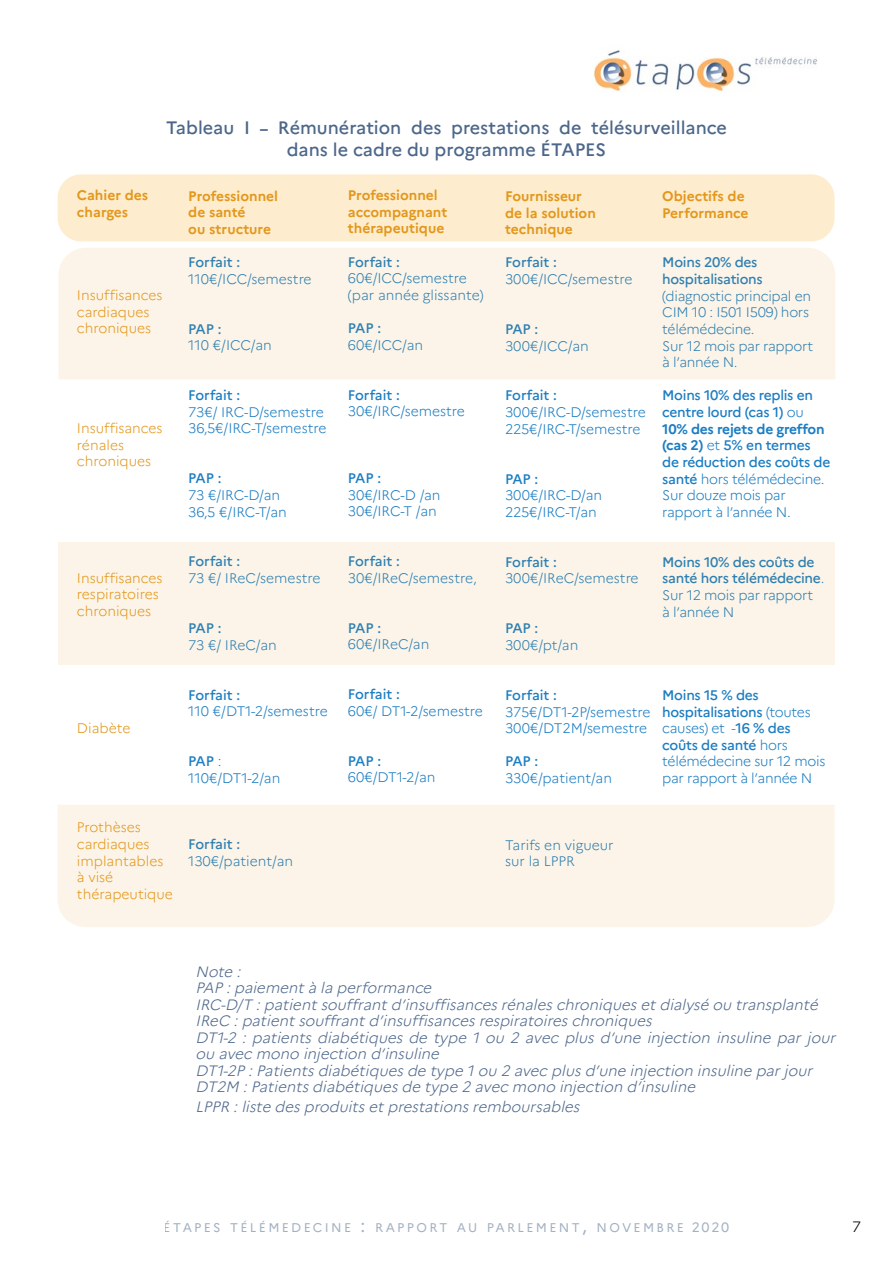
<style>
.page{position:relative;width:893px;height:1263px;background:#fff}
.page>*{position:absolute;margin:0;border:0;box-sizing:border-box;transform-origin:0 0}
.t1{font:500 18px/21.6px "Marianne";color:#4d678a;text-align:center}
.t2{font:italic 300 15px/16.5px "Marianne";color:#4d678a}
.t3{font:300 15px "Marianne";color:#000}
.t4{font:300 13.8px/16.6px "Marianne";letter-spacing:-.01em;color:#1b7dc2}
.t5{font:500 13.8px/16.6px "Marianne";letter-spacing:-.02em;color:#1b7dc2}
.t6{font:300 13.8px/16.6px "Marianne";color:#e3971c}
.t7{font:700 13.8px/16.6px "Marianne";color:#e3971c}
.t8{font:500 13.8px "Marianne";color:#1b7dc2}
.t9{font:12.6px "Marianne";letter-spacing:.185em;color:#4d698b}
.s1{font-weight:700;font-size:15.6px}
.s2{font-weight:500}
.s3{font-weight:300}
.s4{font-weight:700}
.s5{font-size:18px}
.s6{font-size:13.5px}
</style>
<div class="page">
<div style="left:58px;top:174px;width:776px;height:67px;background:#fdedce;border-radius:23px"></div>
<div style="left:58px;top:248px;width:777px;height:131px;background:#fcf4e8"></div>
<div style="left:58px;top:542px;width:776px;height:122px;background:#fcf4e8"></div>
<div style="left:58px;top:805px;width:776px;height:122px;background:#fcf4e8"></div>
<img style="left:593px;top:50px;width:225px;height:42px">
<h1 class="t1" style="left:166px;top:117px;width:562px">Tableau I <span class="s1">–</span> Rémunération des prestations de télésurveillance dans le cadre du programme ÉTAPES</h1>
<p class="t7" style="left:77px;top:187px;width:73px">Cahier des charges</p>
<p class="t6" style="left:77px;top:287px;width:87px">Insuffisances cardiaques chroniques</p>
<p class="t6" style="left:77px;top:420px;width:87px">Insuffisances rénales chroniques</p>
<p class="t6" style="left:77px;top:569px;width:87px">Insuffisances respiratoires chroniques</p>
<p class="t6" style="left:77px;top:719px;width:55px">Diabète</p>
<p class="t6" style="left:77px;top:819px;width:98px">Prothèses cardiaques implantables à visé thérapeutique</p>
<p class="t7" style="left:188px;top:187px;width:91px">Professionnel de santé<br>ou structure</p>
<p class="t8" style="left:188px;top:254px;width:53px">Forfait :</p>
<p class="t4" style="left:188px;top:270px;width:125px">110€/ICC/semestre</p>
<p class="t5" style="left:188px;top:320px;width:35px">PAP :</p>
<p class="t4" style="left:188px;top:337px;width:85px">110 €/ICC/an</p>
<p class="t8" style="left:188px;top:387px;width:53px">Forfait :</p>
<p class="t4" style="left:188px;top:403px;width:140px">73€/ IRC-D/semestre<br>36,5€/IRC-T/semestre</p>
<p class="t5" style="left:188px;top:470px;width:35px">PAP :</p>
<p class="t4" style="left:188px;top:487px;width:100px">73 €/IRC-D/an<br>36,5 €/IRC-T/an</p>
<p class="t8" style="left:188px;top:553px;width:53px">Forfait :</p>
<p class="t4" style="left:188px;top:570px;width:134px">73 €/ IReC/semestre</p>
<p class="t5" style="left:188px;top:620px;width:35px">PAP :</p>
<p class="t4" style="left:188px;top:636px;width:90px">73 €/ IReC/an</p>
<p class="t8" style="left:188px;top:686px;width:53px">Forfait :</p>
<p class="t4" style="left:188px;top:703px;width:141px">110 €/DT1-2/semestre</p>
<p class="t4" style="left:188px;top:753px;width:94px"><span class="s2">PAP</span> :<br>110€/DT1-2/an</p>
<p class="t8" style="left:188px;top:836px;width:53px">Forfait :</p>
<p class="t4" style="left:188px;top:853px;width:106px">130€/patient/an</p>
<p class="t7" style="left:348px;top:187px;width:101px">Professionnel accompagnant thérapeutique</p>
<p class="t8" style="left:348px;top:253px;width:53px">Forfait :</p>
<p class="t4" style="left:348px;top:270px;width:137px">60€/ICC/semestre (par année glissante)</p>
<p class="t5" style="left:348px;top:320px;width:35px">PAP :</p>
<p class="t4" style="left:348px;top:337px;width:77px">60€/ICC/an</p>
<p class="t8" style="left:348px;top:386px;width:53px">Forfait :</p>
<p class="t4" style="left:348px;top:403px;width:119px">30€/IRC/semestre</p>
<p class="t5" style="left:348px;top:470px;width:35px">PAP :</p>
<p class="t4" style="left:348px;top:486px;width:94px">30€/IRC-D /an<br>30€/IRC-T /an</p>
<p class="t8" style="left:348px;top:553px;width:53px">Forfait :</p>
<p class="t4" style="left:348px;top:569px;width:130px">30€/IReC/semestre,</p>
<p class="t5" style="left:348px;top:619px;width:35px">PAP :</p>
<p class="t4" style="left:348px;top:636px;width:83px">60€/IReC/an</p>
<p class="t8" style="left:348px;top:686px;width:53px">Forfait :</p>
<p class="t4" style="left:348px;top:702px;width:136px">60€/ DT1-2/semestre</p>
<p class="t5" style="left:348px;top:752px;width:35px">PAP :</p>
<p class="t4" style="left:348px;top:769px;width:89px">60€/DT1-2/an</p>
<p class="t7" style="left:505px;top:188px;width:92px">Fournisseur de la solution technique</p>
<p class="t8" style="left:505px;top:254px;width:53px">Forfait :</p>
<p class="t4" style="left:505px;top:271px;width:129px">300€/ICC/semestre</p>
<p class="t5" style="left:505px;top:321px;width:35px">PAP :</p>
<p class="t4" style="left:505px;top:337px;width:85px">300€/ICC/an</p>
<p class="t8" style="left:505px;top:387px;width:53px">Forfait :</p>
<p class="t4" style="left:505px;top:404px;width:142px">300€/IRC-D/semestre<br>225€/IRC-T/semestre</p>
<p class="t5" style="left:505px;top:470px;width:35px">PAP :</p>
<p class="t4" style="left:505px;top:487px;width:99px">300€/IRC-D/an<br>225€/IRC-T/an</p>
<p class="t8" style="left:505px;top:553px;width:53px">Forfait :</p>
<p class="t4" style="left:505px;top:570px;width:135px">300€/IReC/semestre</p>
<p class="t5" style="left:505px;top:620px;width:35px">PAP :</p>
<p class="t4" style="left:505px;top:637px;width:75px">300€/pt/an</p>
<p class="t8" style="left:505px;top:687px;width:53px">Forfait :</p>
<p class="t4" style="left:505px;top:703px;width:147px">375€/DT1-2P/semestre<br>300€/DT2M/semestre</p>
<p class="t5" style="left:505px;top:753px;width:35px">PAP :</p>
<p class="t4" style="left:505px;top:770px;width:108px">330€/patient/an</p>
<p class="t7" style="left:662px;top:188px;width:88px">Objectifs de<br>Performance</p>
<p class="t5" style="left:662px;top:254px;width:102px">Moins 20% des hospitalisations</p>
<p class="t4" style="left:662px;top:287px;width:153px">(diagnostic principal en<br>CIM 10 : I501 I509) hors télémédecine.<br>Sur 12 mois par rapport à l’année N.</p>
<p class="t5" style="left:662px;top:387px;width:170px">Moins 10% des replis en centre lourd (cas 1) <span class="s3">ou<br></span><span class="s4">10% des rejets de greffon (cas 2)</span> <span class="s3">et</span> 5% en termes de réduction des coûts de santé <span class="s3">hors télémédecine.<br>Sur douze mois par rapport à l’année N.</span></p>
<p class="t5" style="left:662px;top:554px;width:164px">Moins 10% des coûts de santé hors télémédecine<span class="s3">.<br>Sur 12 mois par rapport<br>à l’année N</span></p>
<p class="t4" style="left:662px;top:687px;width:165px"><span class="s2">Moins 15 % des hospitalisations</span> (toutes causes) et -<span class="s2">16 % des coûts de santé</span> hors télémédecine sur 12 mois par rapport à l’année N</p>
<p class="t4" style="left:505px;top:836px;width:110px">Tarifs en vigueur sur la LPPR</p>
<p class="t2" style="left:196px;top:963px;width:645px">Note :<br>PAP :paiementà la performance<br>IRC-D/T :patientsouffrantd’insuffisancesrénaleschroniquesetdialysé ou transplanté IReC :patientsouffrantd’insuffisancesrespiratoireschroniques<br>DT1-2 : patients diabétiques de type 1 ou 2 avec plus d’une injection insuline par jour ou avec mono injection d’insuline<br>DT1-2P :Patientsdiabétiquesde type 1ou 2 avec plusd’une injection insuline parjour DT2M :Patientsdiabétiquesde type 2 avec mono injection d’insuline</p>
<p class="t2" style="left:196px;top:1098px;width:389px">LPPR :liste desproduitsetprestationsremboursables</p>
<p class="t9" style="left:164px;top:1220px;width:567px">ÉTAPES TÉLÉMEDECINE <span class="s5">:</span> RAPPORT AU PARLEMENT<span class="s5">,</span> NOVEMBRE <span class="s6">2020</span></p>
<p class="t3" style="left:852px;top:1217px;width:10px">7</p>
</div>
